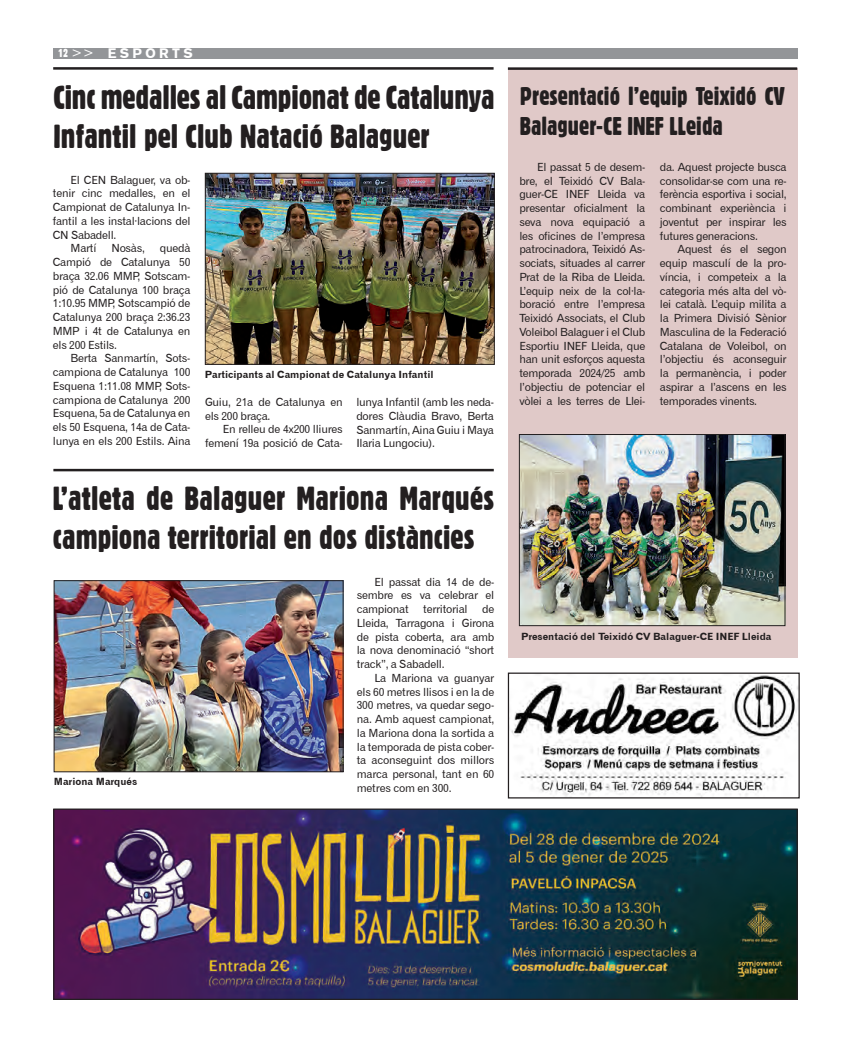
<style>
.page{position:relative;width:851px;height:1053px;background:#fff}
.page>*{position:absolute;margin:0;border:0;box-sizing:border-box;transform-origin:0 0}
.t1{font:32.5px/39px "Gothic 821 Condensed BT";color:#231f20}
.t2{font:25px/30px "Gothic 821 Condensed BT";color:#231f20}
.t3{font:13.75px "Gothic 725 BT Black A";letter-spacing:.25em;color:#fff}
.t4{font:11.25px/13.8px "Gothic 720 BT Roman B";letter-spacing:-.025em;color:#231f20;text-align:justify}
.t5{font:10px "Gothic 720 BT Bold B";color:#231f20}
.s1{font-family:"Gothic 821 Condensed BT";font-size:11.25px}
.s2{font-family:"Gothic 720 BT Roman B"}
</style>
<div class="page">
<div style="left:53px;top:48px;width:744px;height:10px;background:#939598"></div>
<img style="left:55px;top:810px;width:740px;height:187px">
<div style="left:53px;top:808px;width:744px;height:191px;border:1px solid #231f20"></div>
<div style="left:508px;top:68px;width:289px;height:589px;background:#e0c9c8"></div>
<hr style="left:508px;top:67px;width:289px;height:3px;background:#231f20">
<img style="left:521px;top:436px;width:262px;height:187px">
<div style="left:519px;top:434px;width:266px;height:191px;border:1px solid #231f20"></div>
<img style="left:509px;top:674px;width:288px;height:122px">
<div style="left:507px;top:672px;width:292px;height:126px;border:1px solid #231f20"></div>
<hr style="left:53px;top:67px;width:440px;height:3px;background:#231f20">
<img style="left:207px;top:175px;width:285px;height:187px">
<div style="left:205px;top:173px;width:289px;height:191px;border:1px solid #231f20"></div>
<hr style="left:53px;top:469px;width:440px;height:2px;background:#231f20">
<img style="left:56px;top:582px;width:285px;height:188px">
<div style="left:54px;top:580px;width:289px;height:192px;border:1px solid #231f20"></div>
<p class="t3" style="left:58px;top:45px;width:136px"><span class="s1">12</span><span class="s2">&gt;&gt;</span> ESPORTS</p>
<p class="t1" style="left:53px;top:77px;width:442px">Cinc medalles al Campionat de Catalunya<br>Infantil pel Club Natació Balaguer</p>
<p class="t4" style="left:53px;top:173px;width:139px;text-indent:18px">El CEN Balaguer, va ob&shy;tenir cinc medalles, en el Campionat de Catalunya In&shy;fantil a les instal·lacions del CN Sabadell.</p>
<p class="t4" style="left:71px;top:241px;width:27px">Martí</p>
<p class="t4" style="left:111px;top:241px;width:35px">Nosàs,</p>
<p class="t4" style="left:53px;top:241px;width:139px;text-indent:107px">quedà Campió de Catalunya 50 braça 32.06 MMP, Sotscam&shy;pió de Catalunya 100 braça 1:10.95 MMP, Sotscampió de Catalunya 200 braça 2:36.23<br>MMP i 4t de Catalunya en els 200 Estils.</p>
<p class="t4" style="left:53px;top:351px;width:139px;text-indent:18px">Berta Sanmartín, Sots&shy;campiona de Catalunya 100<br>Esquena 1:11.08 MMP, Sots&shy;campiona de Catalunya 200<br>Esquena, 5a de Catalunya en els 50 Esquena, 14a de Cata&shy;lunya en els 200 Estils. Aina</p>
<p class="t5" style="left:205px;top:368px;width:230px">Participants al Campionat de Catalunya Infantil</p>
<p class="t4" style="left:205px;top:395px;width:139px">Guiu, 21a de Catalunya en els 200 braça.</p>
<p class="t4" style="left:205px;top:422px;width:139px;text-align:right">En relleu de 4x200 lliures femení 19a posició de Cata-</p>
<p class="t4" style="left:356px;top:395px;width:139px">lunya Infantil (amb les neda&shy;dores Clàudia Bravo, Berta Sanmartín, Aina Guiu i Maya Ilaria Lungociu).</p>
<p class="t1" style="left:53px;top:478px;width:443px">L’atleta de Balaguer Mariona Marqués campiona territorial en dos distàncies</p>
<p class="t5" style="left:54px;top:775px;width:85px">Mariona Marqués</p>
<p class="t4" style="left:357px;top:574px;width:139px;text-indent:18px">El passat dia 14 de de&shy;sembre es va celebrar el campionat</p>
<p class="t4" style="left:357px;top:602px;width:139px;text-indent:125px">de Lleida, Tarragona i Girona de pista coberta, ara amb la nova denominació “short track”, a Sabadell.</p>
<p class="t4" style="left:357px;top:670px;width:139px;text-indent:18px">La Mariona va guanyar els 60 metres llisos i en la de 300 metres, va quedar sego&shy;na. Amb aquest campionat, la Mariona dona la sortida a la temporada de pista cober&shy;ta aconseguint dos millors marca personal, tant en 60 metres com en 300.</p>
<p class="t4" style="left:423px;top:602px;width:46px">territorial</p>
<p class="t2" style="left:519px;top:81px;width:266px">Presentació l’equip Teixidó CV<br>Balaguer-CE INEF LLeida</p>
<p class="t4" style="left:519px;top:160px;width:127px;text-indent:18px">El passat 5 de desem&shy;bre, el Teixidó CV Bala&shy;guer-CE INEF Lleida va presentar oficialment la seva nova equipació a les oficines de l’empresa patrocinadora, Teixidó As&shy;sociats, situades al carrer Prat de la Riba de Lleida.<br>L’equip neix de la col·la&shy;boració entre l’empresa Teixidó Associats, el Club Voleibol Balaguer i el Club Esportiu INEF Lleida, que han unit esforços aquesta temporada 2024/25 amb l’objectiu de potenciar el vòlei a les terres de Llei-</p>
<p class="t4" style="left:659px;top:160px;width:128px">da. Aquest projecte busca consolidar-se com una re&shy;ferència esportiva i social, combinant experiència i joventut per inspirar les futures generacions.</p>
<p class="t4" style="left:659px;top:242px;width:128px;text-indent:18px">Aquest és el segon equip masculí de la pro&shy;víncia, i competeix a la categoria més alta del vò&shy;lei català. L’equip milita a la Primera Divisió Sènior Masculina de la Federació Catalana de Voleibol, on l’objectiu és aconseguir la permanència, i poder aspirar a l’ascens en les temporades vinents.</p>
<p class="t5" style="left:521px;top:630px;width:252px">Presentació del Teixidó CV Balaguer-CE INEF Lleida</p>
</div>
